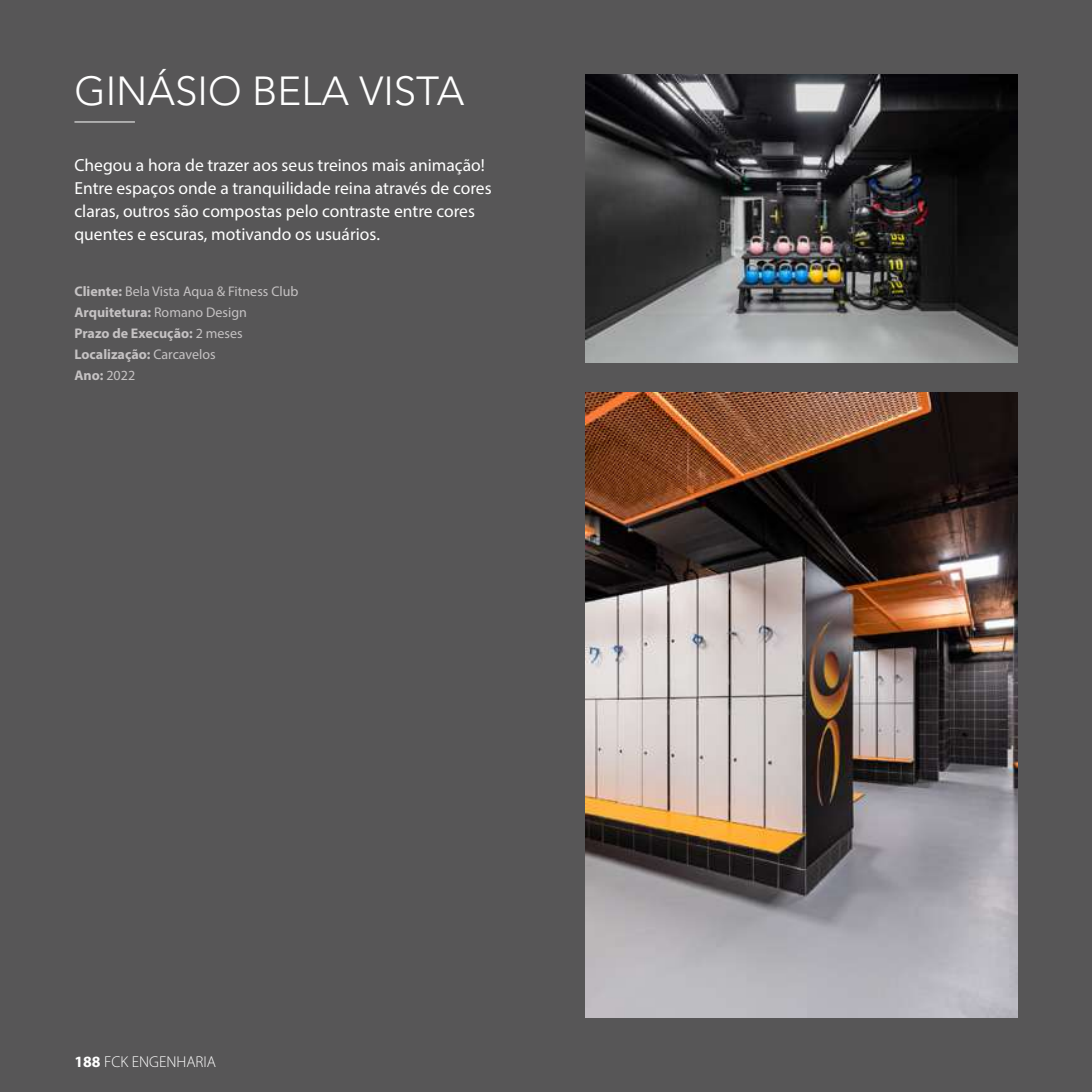
<style>
.page{position:relative;width:1092px;height:1092px;background:#fff}
.page>*{position:absolute;margin:0;border:0;box-sizing:border-box;transform-origin:0 0}
.t1{font:300 40.25px "Avenir LT Std";color:#fff}
.t2{font:17.5px/22.8px "Myriad Pro";color:#fff}
.t3{font:300 15.75px "Myriad Pro";color:#fff}
.t4{font:14px/21px "Myriad Pro";color:#c5c2c3}
.s1{font-weight:700}
</style>
<div class="page">
<div style="left:0;top:0;width:1091px;height:1091px;background:#575657"></div>
<hr style="left:74px;top:121px;width:61px;height:1px;background:#fff">
<img style="left:585px;top:74px;width:432px;height:288px">
<img style="left:585px;top:392px;width:432px;height:625px">
<h1 class="t1" style="left:74px;top:67px;width:391px">GINÁSIO BELA VISTA</h1>
<p class="t2" style="left:74px;top:154px;width:418px">Chegou a hora de trazer aos seus treinos mais animação!<br>Entre espaços onde a tranquilidade reina através de cores claras, outros são compostas pelo contraste entre cores quentes e escuras, motivando os usuários.</p>
<p class="t4" style="left:74px;top:280px;width:225px"><span class="s1">Cliente:</span> Bela Vista Aqua &amp; Fitness Club<br><span class="s1">Arquitetura:</span> Romano Design<br><span class="s1">Prazo de Execução:</span> 2 meses<br><span class="s1">Localização:</span> Carcavelos<br><span class="s1">Ano:</span> 2022</p>
<p class="t3" style="left:74px;top:1052px;width:143px"><span class="s1">188</span> FCK ENGENHARIA</p>
</div>
